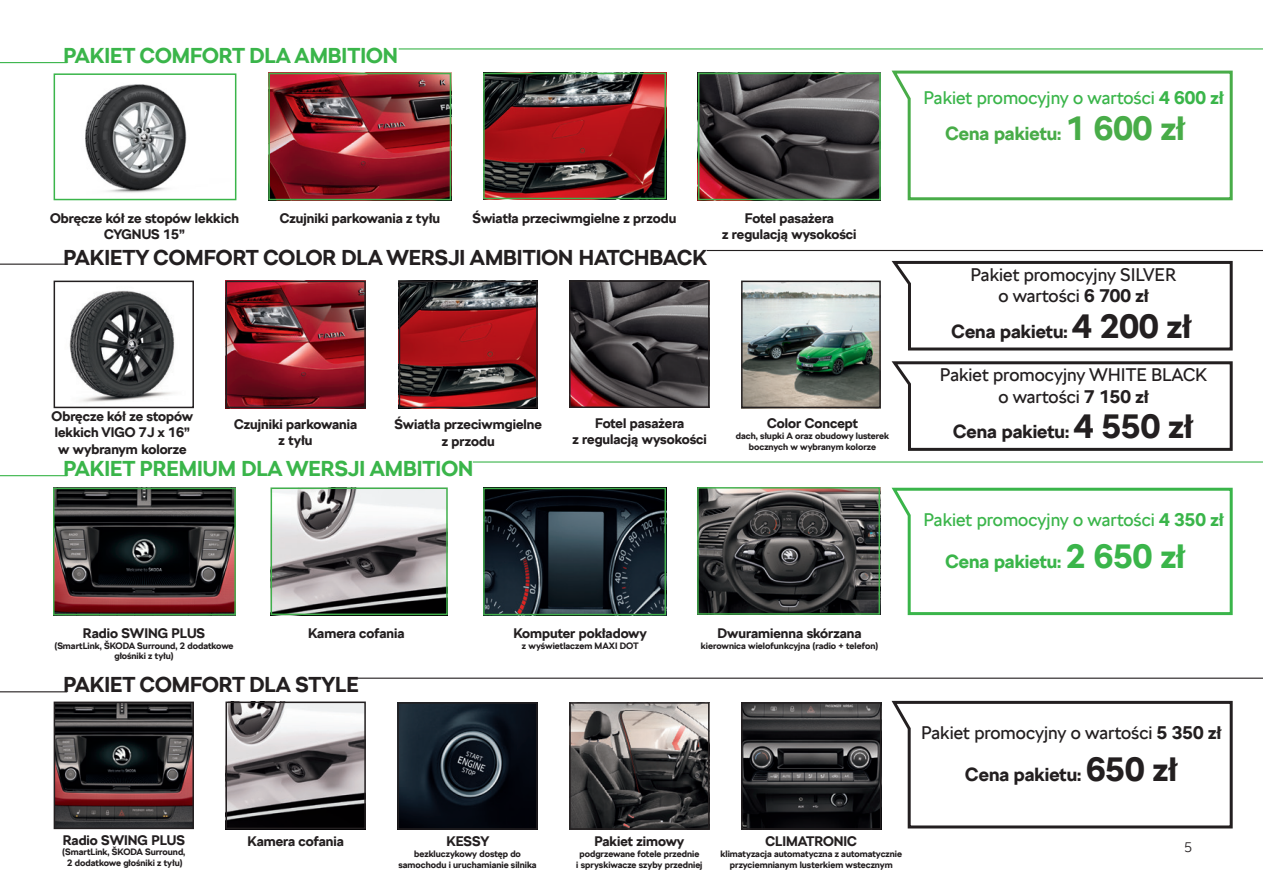
<style>
.page{position:relative;width:1263px;height:893px;background:#fff}
.page>*{position:absolute;margin:0;border:0;box-sizing:border-box;transform-origin:0 0}
._04_Subhead_17pt{font:700 21px "SKODA Next";color:#231f20}
._04_Subhead_17pt-2{font:700 21px "SKODA Next";color:#3ab54a}
._04_Subhead_17pt-3{font:700 18.6px "SKODA Next";color:#231f20}
._04_Subhead_17pt-4{font:700 18.6px "SKODA Next";color:#3ab54a}
._04_Subhead_17pt-5{font:700 18.6px "SKODA Next";color:#48ac48}
._04_Subhead_17pt-6{font:17.85px/21.3px "SKODA Next";color:#231f20;text-align:center}
._04_Subhead_17pt-7{font:17.85px "SKODA Next";color:#3ab54a}
._04_Subhead_17pt-8{font:700 13.5px/16.2px "SKODA Next";color:#231f20;text-align:center}
.t1{font:300 13.5px "SKODA Next";color:#231f20}
._04_Subhead_17pt-9{font:700 9px/10.8px "SKODA Next";color:#231f20;text-align:center}
.s1{font-weight:700}
.s2{font-size:32.85px}
</style>
<div class="page">
<svg style="left:891px;top:70px;width:342px;height:131px"></svg>
<svg style="left:891px;top:260px;width:342px;height:91px"></svg>
<svg style="left:891px;top:361px;width:342px;height:90px"></svg>
<svg style="left:891px;top:487px;width:342px;height:129px"></svg>
<svg style="left:891px;top:700px;width:342px;height:129px"></svg>
<hr style="left:399px;top:48px;width:864px;height:2px;background:#3ab54a">
<hr style="left:0;top:62px;width:67px;height:1px;background:#3ab54a">
<hr style="left:707px;top:250px;width:556px;height:1px;background:#231f20">
<hr style="left:0;top:264px;width:67px;height:1px;background:#231f20">
<hr style="left:473px;top:461px;width:790px;height:2px;background:#3ab54a">
<hr style="left:0;top:475px;width:67px;height:1px;background:#3ab54a">
<hr style="left:355px;top:678px;width:908px;height:1px;background:#231f20">
<hr style="left:0;top:691px;width:67px;height:1px;background:#231f20">
<img style="left:701px;top:76px;width:177px;height:121px">
<div style="left:698px;top:73px;width:183px;height:127px;border:2px solid #41b04c"></div>
<img style="left:399px;top:704px;width:137px;height:124px">
<div style="left:397px;top:702px;width:141px;height:128px;border:1px solid #231f20"></div>
<img style="left:228px;top:284px;width:135px;height:121px">
<div style="left:225px;top:281px;width:141px;height:127px;border:2px solid #231f20"></div>
<img style="left:85px;top:84px;width:102px;height:109px">
<div style="left:54px;top:73px;width:182px;height:127px;border:2px solid #3ab54a"></div>
<img style="left:486px;top:76px;width:177px;height:120px">
<div style="left:483px;top:73px;width:183px;height:126px;border:2px solid #41b04c"></div>
<img style="left:402px;top:284px;width:133px;height:121px">
<div style="left:399px;top:281px;width:139px;height:127px;border:2px solid #231f20"></div>
<img style="left:743px;top:283px;width:136px;height:123px">
<div style="left:741px;top:281px;width:140px;height:127px;border:1px solid #231f20"></div>
<img style="left:69px;top:290px;width:106px;height:112px">
<div style="left:54px;top:281px;width:140px;height:127px;border:2px solid #231f20"></div>
<img style="left:228px;top:705px;width:135px;height:121px">
<div style="left:225px;top:702px;width:141px;height:127px;border:2px solid #231f20"></div>
<img style="left:572px;top:705px;width:134px;height:122px">
<div style="left:569px;top:702px;width:140px;height:128px;border:2px solid #231f20"></div>
<img style="left:274px;top:490px;width:171px;height:122px">
<div style="left:271px;top:487px;width:177px;height:128px;border:2px solid #41b04c"></div>
<img style="left:271px;top:76px;width:177px;height:121px">
<div style="left:268px;top:73px;width:183px;height:127px;border:2px solid #41b04c"></div>
<img style="left:744px;top:705px;width:134px;height:122px">
<div style="left:741px;top:702px;width:140px;height:128px;border:2px solid #231f20"></div>
<img style="left:57px;top:705px;width:134px;height:121px">
<div style="left:54px;top:702px;width:140px;height:127px;border:2px solid #231f20"></div>
<img style="left:699px;top:489px;width:179px;height:124px">
<div style="left:697px;top:487px;width:183px;height:128px;border:1px solid #41b04c"></div>
<img style="left:572px;top:283px;width:134px;height:122px">
<div style="left:569px;top:280px;width:140px;height:128px;border:2px solid #231f20"></div>
<img style="left:485px;top:490px;width:179px;height:123px">
<div style="left:483px;top:488px;width:183px;height:127px;border:1px solid #41b04c"></div>
<img style="left:55px;top:490px;width:179px;height:123px">
<div style="left:53px;top:488px;width:183px;height:127px;border:1px solid #41b04c"></div>
<p class="_04_Subhead_17pt-2" style="left:64px;top:42px;width:336px">PAKIET COMFORT DLA AMBITION</p>
<p class="_04_Subhead_17pt-7" style="left:923px;top:86px;width:301px">Pakiet promocyjny o wartości <span class="s1">4 600 zł</span></p>
<p class="_04_Subhead_17pt-5" style="left:945px;top:121px;width:241px">Cena pakietu: <span class="s2">1 600 zł</span></p>
<p class="_04_Subhead_17pt-8" style="left:50px;top:210px;width:190px">Obręcze kół ze stopów lekkich<br>CYGNUS 15”</p>
<p class="_04_Subhead_17pt-8" style="left:280px;top:211px;width:162px">Czujniki parkowania z tyłu</p>
<p class="_04_Subhead_17pt-8" style="left:472px;top:210px;width:205px">Światła przeciwmgielne z przodu</p>
<p class="_04_Subhead_17pt-8" style="left:722px;top:211px;width:136px">Fotel pasażera<br>z regulacją wysokości</p>
<p class="_04_Subhead_17pt" style="left:64px;top:243px;width:645px">PAKIETY COMFORT COLOR DLA WERSJI AMBITION HATCHBACK</p>
<p class="_04_Subhead_17pt-8" style="left:52px;top:408px;width:143px;text-align:left">Obręcze kół ze stopów lekkich VIGO 7J x 16” w wybranym kolorze</p>
<p class="_04_Subhead_17pt-8" style="left:234px;top:416px;width:125px">Czujniki parkowania z tyłu</p>
<p class="_04_Subhead_17pt-8" style="left:394px;top:417px;width:149px">Światła przeciwmgielne z przodu</p>
<p class="_04_Subhead_17pt-2" style="left:64px;top:455px;width:411px">PAKIET PREMIUM DLA WERSJI AMBITION</p>
<p class="_04_Subhead_17pt-8" style="left:572px;top:415px;width:136px">Fotel pasażera<br>z regulacją wysokości</p>
<p class="_04_Subhead_17pt-8" style="left:767px;top:415px;width:92px">Color Concept</p>
<p class="_04_Subhead_17pt-9" style="left:736px;top:430px;width:155px">dach, słupki A oraz obudowy lusterek bocznych w wybranym kolorze</p>
<p class="_04_Subhead_17pt-6" style="left:970px;top:264px;width:207px">Pakiet promocyjny SILVER o wartości <span class="s1">6 700 zł</span></p>
<p class="_04_Subhead_17pt-3" style="left:951px;top:319px;width:241px">Cena pakietu: <span class="s2">4 200 zł</span></p>
<p class="_04_Subhead_17pt-6" style="left:940px;top:365px;width:269px">Pakiet promocyjny WHITE BLACK o wartości <span class="s1">7 150 zł</span></p>
<p class="_04_Subhead_17pt-3" style="left:953px;top:419px;width:241px">Cena pakietu: <span class="s2">4 550 zł</span></p>
<p class="_04_Subhead_17pt-7" style="left:923px;top:508px;width:301px">Pakiet promocyjny o wartości <span class="s1">4 350 zł</span></p>
<p class="_04_Subhead_17pt-4" style="left:945px;top:548px;width:241px">Cena pakietu: <span class="s2">2 650 zł</span></p>
<p class="_04_Subhead_17pt-8" style="left:83px;top:625px;width:124px">Radio SWING PLUS</p>
<p class="_04_Subhead_17pt-9" style="left:54px;top:640px;width:181px">(SmartLink, ŠKODA Surround, 2 dodatkowe głośniki z tyłu)</p>
<p class="_04_Subhead_17pt-8" style="left:308px;top:625px;width:98px">Kamera cofania</p>
<p class="_04_Subhead_17pt" style="left:64px;top:671px;width:297px">PAKIET COMFORT DLA STYLE</p>
<p class="_04_Subhead_17pt-8" style="left:513px;top:625px;width:135px">Komputer pokładowy</p>
<p class="_04_Subhead_17pt-9" style="left:522px;top:640px;width:118px">z wyświetlaczem MAXI DOT</p>
<p class="_04_Subhead_17pt-8" style="left:718px;top:625px;width:145px">Dwuramienna skórzana</p>
<p class="_04_Subhead_17pt-9" style="left:701px;top:640px;width:179px">kierownica wielofunkcyjna (radio + telefon)</p>
<p class="_04_Subhead_17pt-8" style="left:63px;top:832px;width:124px">Radio SWING PLUS</p>
<p class="_04_Subhead_17pt-9" style="left:62px;top:847px;width:125px">(SmartLink, ŠKODA Surround,<br>2 dodatkowe głośniki z tyłu)</p>
<p class="_04_Subhead_17pt-8" style="left:247px;top:833px;width:98px">Kamera cofania</p>
<p class="_04_Subhead_17pt-8" style="left:446px;top:833px;width:44px">KESSY</p>
<p class="_04_Subhead_17pt-9" style="left:398px;top:848px;width:140px">bezkluczykowy dostęp do samochodu i uruchamianie silnika</p>
<p class="_04_Subhead_17pt-8" style="left:594px;top:833px;width:91px">Pakiet zimowy</p>
<p class="_04_Subhead_17pt-9" style="left:576px;top:848px;width:128px">podgrzewane fotele przednie<br>i spryskiwacze szyby przedniej</p>
<p class="_04_Subhead_17pt-8" style="left:765px;top:833px;width:93px">CLIMATRONIC</p>
<p class="_04_Subhead_17pt-9" style="left:720px;top:848px;width:183px">klimatyzacja automatyczna z automatycznie przyciemnianym lusterkiem wstecznym</p>
<p class="_04_Subhead_17pt-6" style="left:921px;top:722px;width:301px">Pakiet promocyjny o wartości <span class="s1">5 350 zł</span></p>
<p class="_04_Subhead_17pt-3" style="left:965px;top:761px;width:213px">Cena pakietu: <span class="s2">650 zł</span></p>
<h3 class="t1" style="left:1184px;top:838px;width:10px">5</h3>
</div>
